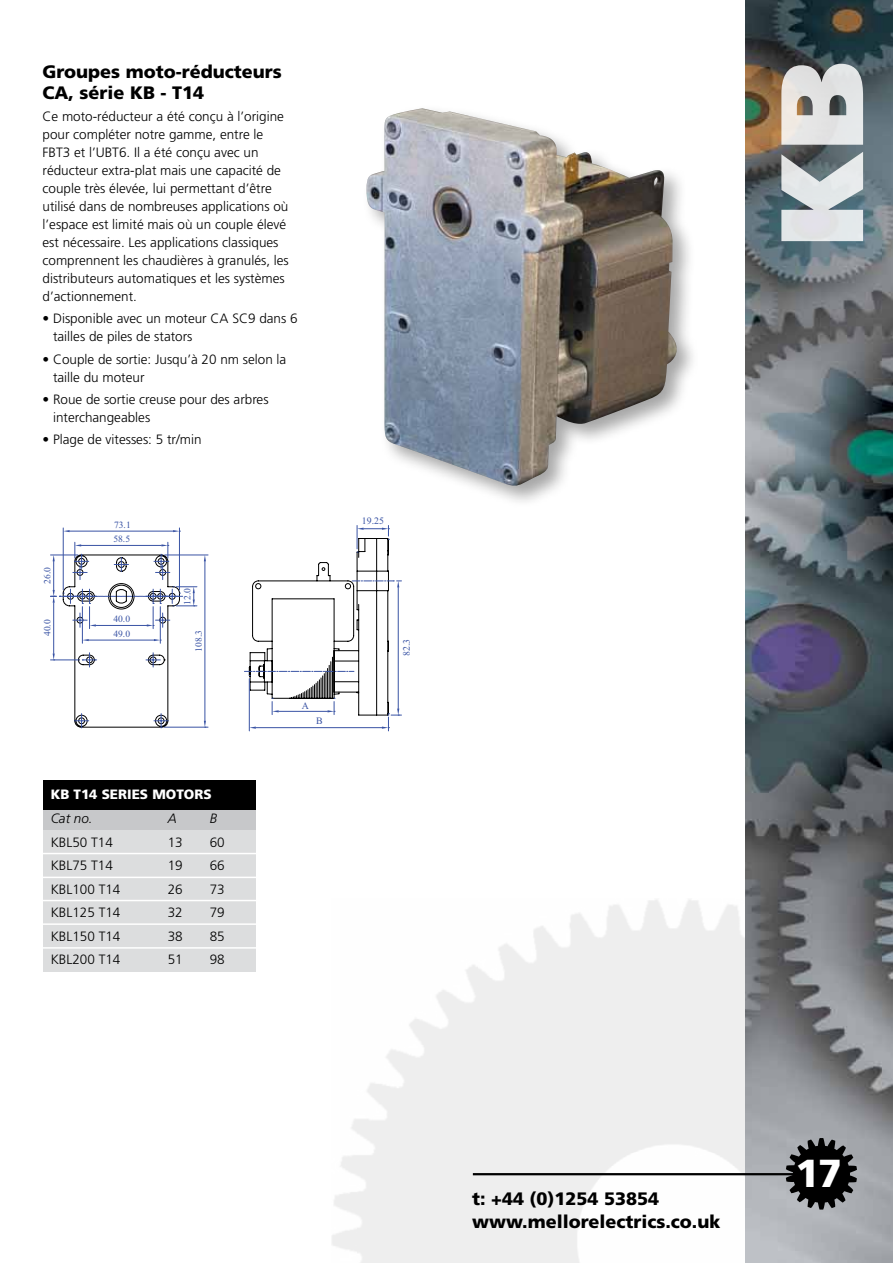
<style>
.page{position:relative;width:893px;height:1263px;background:#fff}
.page>*{position:absolute;margin:0;border:0;box-sizing:border-box;transform-origin:0 0}
.t1{font:900 117px "Frutiger";color:#fff}
.t2{font:900 39px "Frutiger";color:#fff}
.t3{font:900 18px/22.6px "Frutiger";color:#000}
.t4{font:300 13.5px/18px "Frutiger";color:#000}
.t5{font:900 13.5px "Frutiger";color:#fff}
.t6{font:italic 300 13.5px "Frutiger";color:#000}
.t7{font:9.75px "Times New Roman";color:#3953a4}
.t8{font:9.6px/14.2px "Times New Roman";color:#3953a4}
</style>
<div class="page">
<img style="left:745px;top:0;width:148px;height:1263px">
<hr style="left:473px;top:1173px;width:324px;height:2px;background:#000">
<svg style="left:786px;top:1138px;width:71px;height:71px;background:#3a3c3d"></svg>
<div style="left:362px;top:104px;width:337px;height:404px;background:#000;opacity:.35"></div>
<img style="left:366px;top:108px;width:311px;height:378px">
<hr style="left:63px;top:528px;width:1px;height:62px;background:#3953a4">
<hr style="left:179px;top:528px;width:1px;height:62px;background:#3953a4">
<hr style="left:70px;top:531px;width:103px;height:1px;background:#3953a4">
<svg style="left:63px;top:530px;width:7px;height:2px"></svg>
<svg style="left:173px;top:530px;width:6px;height:2px"></svg>
<hr style="left:165px;top:555px;width:43px;height:1px;background:#3953a4">
<hr style="left:164px;top:727px;width:44px;height:1px;background:#3953a4">
<hr style="left:204px;top:561px;width:1px;height:160px;background:#3953a4">
<svg style="left:204px;top:555px;width:2px;height:6px"></svg>
<svg style="left:204px;top:721px;width:2px;height:7px"></svg>
<svg style="left:51px;top:542px;width:146px;height:186px"></svg>
<svg style="left:244px;top:525px;width:157px;height:206px"></svg>
<div style="left:43px;top:780px;width:213px;height:191px;background:#dcddde"></div>
<div style="left:43px;top:780px;width:213px;height:50px;background:#c7c8ca"></div>
<div style="left:43px;top:780px;width:213px;height:30px;background:#000"></div>
<hr style="left:43px;top:853px;width:220px;height:1px;background:#fff">
<hr style="left:43px;top:877px;width:220px;height:1px;background:#fff">
<hr style="left:43px;top:900px;width:220px;height:1px;background:#fff">
<hr style="left:43px;top:923px;width:220px;height:2px;background:#fff">
<hr style="left:43px;top:947px;width:220px;height:2px;background:#fff">
<h3 class="t3" style="left:43px;top:61px;width:241px;line-height:21px">Groupes moto-réducteurs<br>CA, série KB - T14</h3>
<p class="t4" style="left:43px;top:107px;width:248px">Ce moto-réducteur a été conçu à l’origine pour compléter notre gamme, entre le FBT3 et l’UBT6. Il a été conçu avec un réducteur extra-plat mais une capacité de couple très élevée, lui permettant d’être utilisé dans de nombreuses applications où l’espace est limité mais où un couple élevé est nécessaire. Les applications classiques comprennent les chaudières à granulés, les distributeurs automatiques et les systèmes d’actionnement.</p>
<p class="t4" style="left:53px;top:310px;width:246px;text-indent:-11px">• Disponible avec un moteur CA SC9 dans 6 tailles de piles de stators</p>
<p class="t4" style="left:53px;top:350px;width:235px;text-indent:-11px">• Couple de sortie: Jusqu’à 20 nm selon la taille du moteur</p>
<p class="t4" style="left:53px;top:390px;width:217px;text-indent:-11px">• Roue de sortie creuse pour des arbres interchangeables</p>
<p class="t4" style="left:43px;top:430px;width:161px">• Plage de vitesses: 5 tr/min</p>
<p class="t8" style="left:113px;top:517px;width:19px">73.1<br>58.5</p>
<p class="t8" style="left:40px;top:584px;width:18px;rotate:-90deg">26.0</p>
<p class="t8" style="left:40px;top:636px;width:18px;rotate:-90deg">40.0</p>
<p class="t8" style="left:113px;top:612px;width:18px">40.0<br>49.0</p>
<p class="t8" style="left:180px;top:605px;width:18px;rotate:-90deg">12.0</p>
<p class="t8" style="left:191px;top:652px;width:23px;rotate:-90deg">108.3</p>
<p class="t5" style="left:51px;top:787px;width:162px">KB T14 SERIES MOTORS</p>
<p class="t6" style="left:51px;top:811px;width:44px">Cat no.</p>
<p class="t6" style="left:168px;top:811px;width:11px">A</p>
<p class="t6" style="left:210px;top:811px;width:9px">B</p>
<p class="t4" style="left:51px;top:833px;width:64px">KBL50 T14</p>
<p class="t4" style="left:168px;top:833px;width:17px">13</p>
<p class="t4" style="left:210px;top:833px;width:17px">60</p>
<p class="t4" style="left:51px;top:856px;width:64px">KBL75 T14</p>
<p class="t4" style="left:168px;top:856px;width:17px">19</p>
<p class="t4" style="left:210px;top:856px;width:17px">66</p>
<p class="t4" style="left:51px;top:880px;width:71px">KBL100 T14</p>
<p class="t4" style="left:168px;top:880px;width:17px">26</p>
<p class="t4" style="left:210px;top:880px;width:17px">73</p>
<p class="t4" style="left:51px;top:903px;width:71px">KBL125 T14</p>
<p class="t4" style="left:168px;top:903px;width:17px">32</p>
<p class="t4" style="left:210px;top:903px;width:17px">79</p>
<p class="t4" style="left:51px;top:927px;width:71px">KBL150 T14</p>
<p class="t4" style="left:168px;top:927px;width:17px">38</p>
<p class="t4" style="left:210px;top:927px;width:17px">85</p>
<p class="t4" style="left:51px;top:950px;width:71px">KBL200 T14</p>
<p class="t4" style="left:168px;top:950px;width:17px">51</p>
<p class="t4" style="left:210px;top:950px;width:17px">98</p>
<p class="t7" style="left:302px;top:700px;width:9px">A</p>
<p class="t7" style="left:316px;top:715px;width:8px">B</p>
<p class="t7" style="left:362px;top:515px;width:24px">19.25</p>
<p class="t7" style="left:401px;top:656px;width:19px;rotate:-90deg">82.3</p>
<h1 class="t1" style="left:751px;top:246px;width:188px;rotate:-90deg">KB</h1>
<h3 class="t3" style="left:472px;top:1187px;width:250px">t: +44 (0)1254 53854 www.mellorelectrics.co.uk</h3>
<h2 class="t2" style="left:796px;top:1150px;width:48px">17</h2>
</div>
